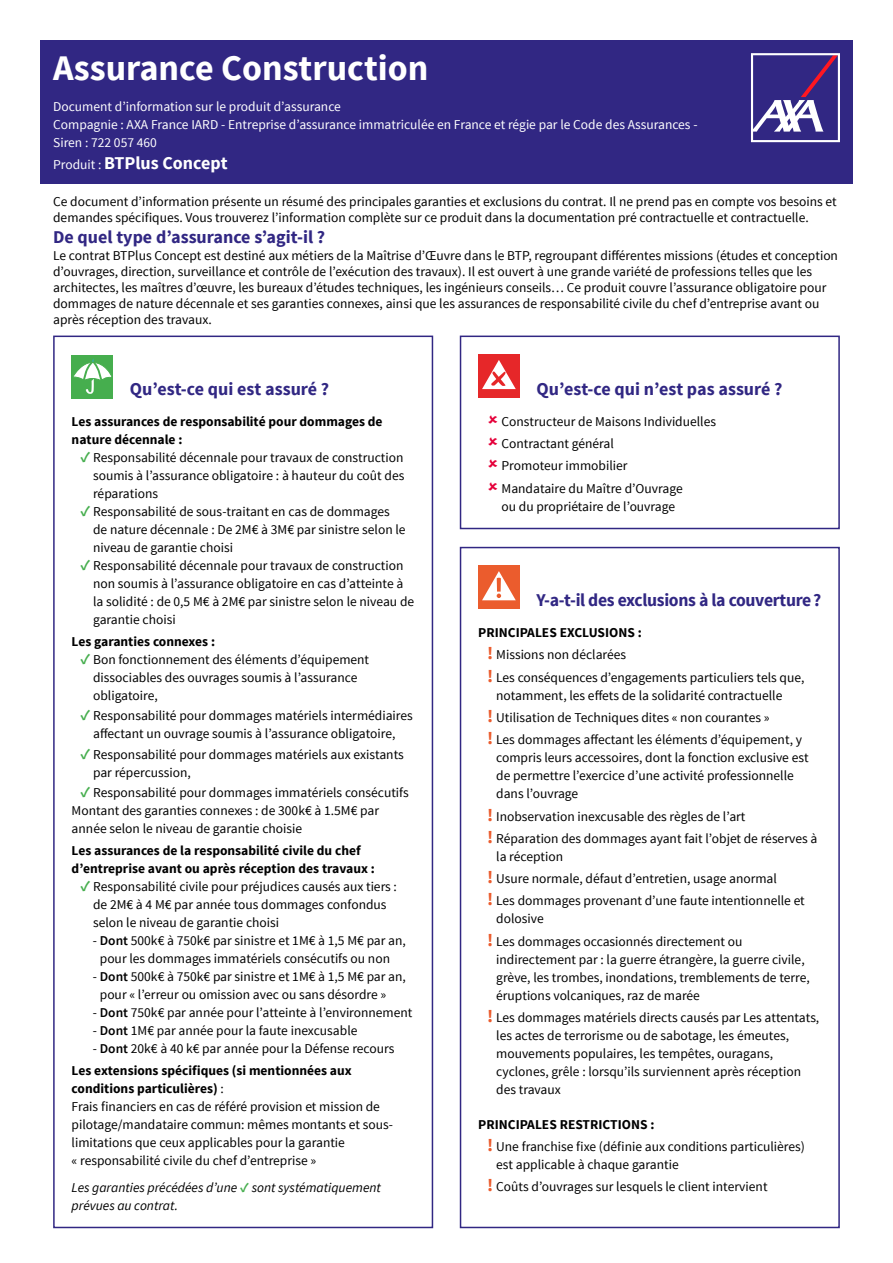
<style>
.page{position:relative;width:893px;height:1263px;background:#fff}
.page>*{position:absolute;margin:0;border:0;box-sizing:border-box;transform-origin:0 0}
.t1{font:700 36px "Source Sans Pro";color:#fff}
.t2{font:700 18px "Source Sans Pro";color:#312783}
.t3{font:700 18px "Source Sans Pro";letter-spacing:-.02em;color:#312783}
.t4{font:700 18px "Source Sans Pro";color:#fff}
.t5{font:13.5px/18px "Source Sans Pro";color:#000}
.t6{font:700 13.5px/18px "Source Sans Pro";color:#000}
.t7{font:13.5px/18px "Source Sans Pro";color:#fff}
.t8{font:italic 13.5px/18px "Source Sans Pro";color:#000}
.s1{font-weight:400;font-size:13.5px}
.s2{font-weight:700;font-size:15px;color:#46ae4e}
.s3{font-weight:600}
.s4{font-weight:400}
.s5{font-weight:700}
.s6{font-weight:700;font-style:normal;color:#46ae4e}
.s7{font-weight:700;font-size:18px;color:#eb5c2d}
</style>
<div class="page">
<div style="left:53px;top:336px;width:380px;height:892px;border:2px solid #312783"></div>
<div style="left:460px;top:336px;width:380px;height:193px;border:2px solid #312783"></div>
<div style="left:460px;top:547px;width:380px;height:681px;border:2px solid #312783"></div>
<div style="left:72px;top:355px;width:41px;height:43px;background:#46ae4e"></div>
<svg style="left:73px;top:358px;width:39px;height:36px"></svg>
<div style="left:478px;top:354px;width:41px;height:43px;background:#e62729"></div>
<svg style="left:482px;top:360px;width:34px;height:29px"></svg>
<div style="left:478px;top:565px;width:41px;height:43px;background:#eb5c2d"></div>
<svg style="left:482px;top:571px;width:34px;height:29px"></svg>
<div style="left:40px;top:40px;width:813px;height:144px;background:#312783"></div>
<svg style="left:751px;top:53px;width:89px;height:89px"></svg>
<h1 class="t1" style="left:53px;top:54px;width:377px">Assurance Construction</h1>
<p class="t7" style="left:53px;top:99px;width:646px">Document d’information sur le produit d’assurance<br>Compagnie : AXA France IARD - Entreprise d’assurance immatriculée en France et régie par le Code des Assurances -<br>Siren : 722 057 460</p>
<h2 class="t4" style="left:53px;top:156px;width:176px"><span class="s1">Produit :</span> BTPlus Concept</h2>
<p class="t5" style="left:53px;top:194px;width:785px;line-height:16.2px">Ce document d’information présente un résumé des principales garanties et exclusions du contrat. Il ne prend pas en compte vos besoins et demandes spécifiques. Vous trouverez l’information complète sur ce produit dans la documentation pré contractuelle et contractuelle.</p>
<h2 class="t2" style="left:53px;top:230px;width:274px">De quel type d’assurance s’agit-il ?</h2>
<p class="t5" style="left:53px;top:247px;width:786px;line-height:16.2px">Le contrat BTPlus Concept est destiné aux métiers de la Maîtrise d’Œuvre dans le BTP, regroupant différentes missions (études et conception d’ouvrages, direction, surveillance et contrôle de l’exécution des travaux). Il est ouvert à une grande variété de professions telles que les architectes, les maîtres d’œuvre, les bureaux d’études techniques, les ingénieurs conseils… Ce produit couvre l’assurance obligatoire pour dommages de nature décennale et ses garanties connexes, ainsi que les assurances de responsabilité civile du chef d’entreprise avant ou après réception des travaux.</p>
<h2 class="t2" style="left:130px;top:382px;width:201px">Qu’est-ce qui est assuré ?</h2>
<p class="t6" style="left:72px;top:413px;width:312px">Les assurances de responsabilité pour dommages de nature décennale :</p>
<p class="t5" style="left:93px;top:450px;width:313px;text-align:justify;text-indent:-12px"><span class="s2">✓</span> Responsabilité décennale pour travaux de construction soumis à l’assurance obligatoire : à hauteur du coût des réparations</p>
<p class="t5" style="left:93px;top:504px;width:314px;text-indent:-12px"><span class="s2">✓</span> Responsabilité de sous-traitant en cas de dommages de nature décennale : De 2M€ à 3M€ par sinistre selon le niveau de garantie choisi</p>
<p class="t5" style="left:93px;top:558px;width:323px;text-indent:-12px"><span class="s2">✓</span> Responsabilité décennale pour travaux de construction non soumis à l’assurance obligatoire en cas d’atteinte à la solidité : de 0,5 M€ à 2M€ par sinistre selon le niveau de garantie choisi</p>
<p class="t6" style="left:72px;top:634px;width:145px">Les garanties connexes :</p>
<p class="t5" style="left:93px;top:651px;width:278px;text-indent:-12px"><span class="s2">✓</span> Bon fonctionnement des éléments d’équipement dissociables des ouvrages soumis à l’assurance obligatoire,</p>
<p class="t5" style="left:81px;top:708px;width:334px;text-align:center"><span class="s2">✓</span> Responsabilité pour dommages matériels intermédiaires affectant un ouvrage soumis à l’assurance obligatoire,</p>
<p class="t5" style="left:93px;top:746px;width:312px;text-indent:-12px"><span class="s2">✓</span> Responsabilité pour dommages matériels aux existants par répercussion,</p>
<p class="t5" style="left:72px;top:784px;width:339px;text-indent:9px"><span class="s2">✓</span> Responsabilité pour dommages immatériels consécutifs<br>Montant des garanties connexes : de 300k€ à 1.5M€ par année selon le niveau de garantie choisie</p>
<p class="t6" style="left:72px;top:842px;width:305px">Les assurances de la responsabilité civile du chef d’entreprise avant ou après réception des travaux :</p>
<p class="t5" style="left:93px;top:878px;width:305px;text-indent:-12px"><span class="s2">✓</span> Responsabilité civile pour préjudices causés aux tiers : de 2M€ à 4 M€ par année tous dommages confondus selon le niveau de garantie choisi</p>
<p class="t5" style="left:100px;top:932px;width:308px;text-indent:-7px">- <span class="s3">Dont</span> 500k€ à 750k€ par sinistre et 1M€ à 1,5 M€ par an, pour les dommages immatériels consécutifs ou non</p>
<p class="t5" style="left:100px;top:968px;width:308px;text-indent:-7px">- <span class="s3">Dont</span> 500k€ à 750k€ par sinistre et 1M€ à 1,5 M€ par an, pour « l’erreur ou omission avec ou sans désordre »</p>
<p class="t5" style="left:93px;top:1004px;width:321px">- <span class="s3">Dont</span> 750k€ par année pour l’atteinte à l’environnement</p>
<p class="t5" style="left:93px;top:1022px;width:266px">- <span class="s3">Dont</span> 1M€ par année pour la faute inexcusable</p>
<p class="t6" style="left:72px;top:1038px;width:324px;line-height:22.2px;text-indent:21px"><span class="s4">-</span> <span class="s3">Dont</span> <span class="s4">20k€ à 40 k€ par année pour la Défense recours<br></span>Les extensions spécifiques (si mentionnées aux</p>
<p class="t5" style="left:72px;top:1081px;width:323px"><span class="s5">conditions particulières)</span> :<br>Frais financiers en cas de référé provision et mission de pilotage/mandataire commun: mêmes montants et sous&shy;limitations que ceux applicables pour la garantie<br>« responsabilité civile du chef d’entreprise »</p>
<p class="t8" style="left:72px;top:1179px;width:311px">Les garanties précédées d’une <span class="s6">✓</span> sont systématiquement prévues au contrat.</p>
<h2 class="t2" style="left:536px;top:382px;width:248px">Qu’est-ce qui n’est pas assuré ?</h2>
<p class="t5" style="left:501px;top:411px;width:216px;line-height:22.2px">Constructeur de Maisons Individuelles<br>Contractant général<br>Promoteur immobilier<br>Mandataire du Maître d’Ouvrage</p>
<p class="t5" style="left:501px;top:498px;width:175px">ou du propriétaire de l’ouvrage</p>
<h2 class="t3" style="left:536px;top:593px;width:286px">Y-a-t-il des exclusions à la couverture ?</h2>
<p class="t5" style="left:487px;top:623px;width:319px;line-height:22.2px;text-indent:-9px"><span class="s5">PRINCIPALES EXCLUSIONS :<br></span><span class="s7">!</span> Missions non déclarées<br><span class="s7">!</span> Les conséquences d’engagements particuliers tels que,</p>
<p class="t5" style="left:487px;top:684px;width:316px;line-height:22.2px;text-indent:9px">notamment, les effets de la solidarité contractuelle<br><span class="s7">!</span> Utilisation de Techniques dites « non courantes »<br><span class="s7">!</span> Les dommages affectant les éléments d’équipement, y</p>
<p class="t5" style="left:496px;top:750px;width:314px">compris leurs accessoires, dont la fonction exclusive est de permettre l’exercice d’une activité professionnelle dans l’ouvrage</p>
<p class="t5" style="left:487px;top:805px;width:332px;line-height:22.2px"><span class="s7">!</span> Inobservation inexcusable des règles de l’art<br><span class="s7">!</span> Réparation des dommages ayant fait l’objet de réserves à</p>
<p class="t5" style="left:487px;top:846px;width:319px;line-height:22.2px;text-indent:9px">la réception<br><span class="s7">!</span> Usure normale, défaut d’entretien, usage anormal<br><span class="s7">!</span> Les dommages provenant d’une faute intentionnelle et</p>
<p class="t5" style="left:487px;top:909px;width:257px;line-height:22.2px;text-indent:9px">dolosive<br><span class="s7">!</span> Les dommages occasionnés directement ou</p>
<p class="t5" style="left:496px;top:950px;width:315px">indirectement par : la guerre étrangère, la guerre civile, grève, les trombes, inondations, tremblements de terre, éruptions volcaniques, raz de marée</p>
<p class="t5" style="left:496px;top:1009px;width:325px;text-indent:-9px"><span class="s7">!</span> Les dommages matériels directs causés par Les attentats, les actes de terrorisme ou de sabotage, les émeutes, mouvements populaires, les tempêtes, ouragans, cyclones, grêle : lorsqu’ils surviennent après réception des travaux</p>
<p class="t5" style="left:487px;top:1113px;width:319px;line-height:22.2px;text-indent:-9px"><span class="s5">PRINCIPALES RESTRICTIONS :<br></span><span class="s7">!</span> Une franchise fixe (définie aux conditions particulières)</p>
<p class="t5" style="left:487px;top:1154px;width:282px;line-height:22.2px;text-indent:9px">est applicable à chaque garantie<br><span class="s7">!</span> Coûts d’ouvrages sur lesquels le client intervient</p>
</div>
